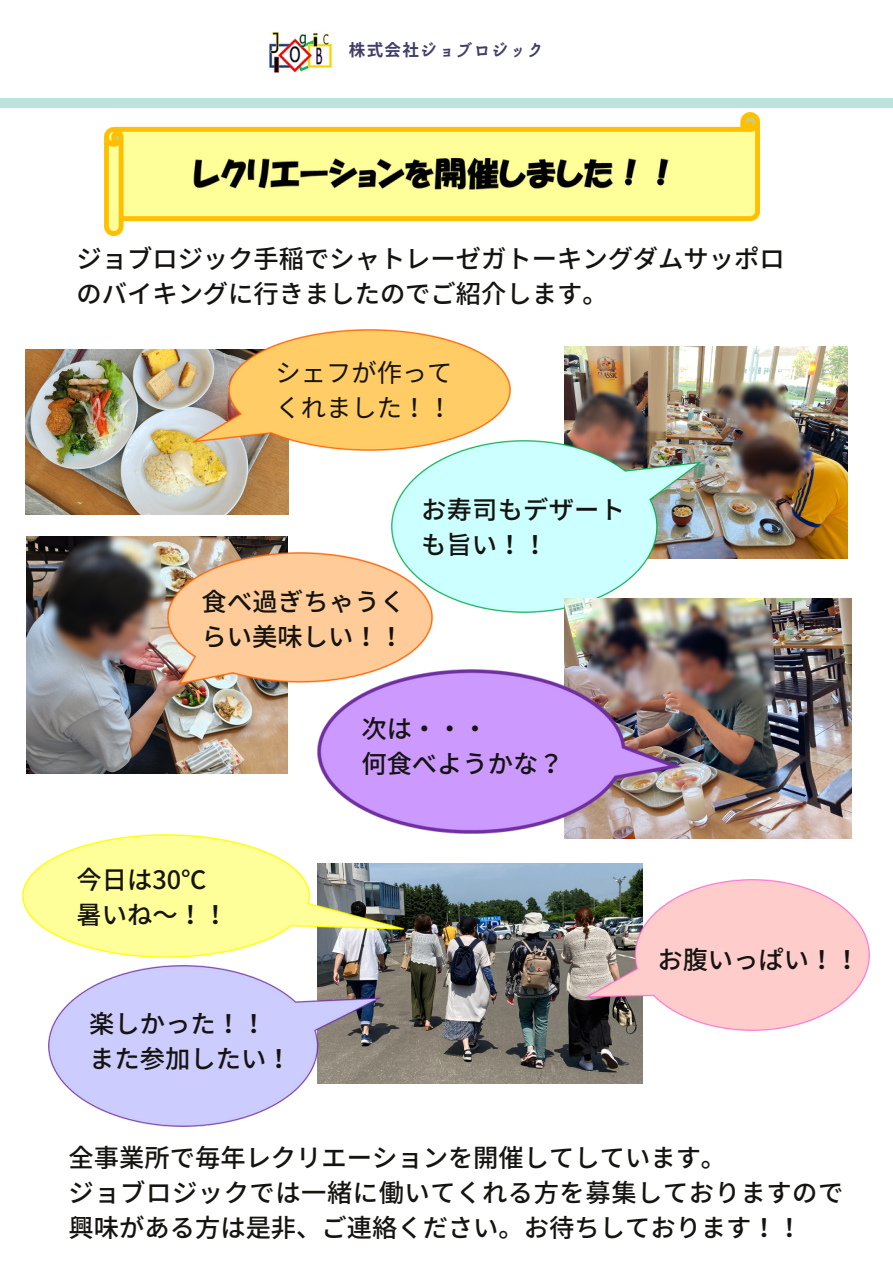
<style>
.page{position:relative;width:893px;height:1264px;background:#fff}
.page>*{position:absolute;margin:0;border:0;box-sizing:border-box;transform-origin:0 0}
.t1{font:500 25.35px/34.8px "Noto Sans JP";color:#151410}
.t2{font:500 25.35px/34.8px "Noto Sans JP";letter-spacing:.02em;color:#151410}
.t3{font:25.35px "Noto Sans JP";color:#151410}
.t4{font:700 16.5px "irohakaku C";letter-spacing:.08em;color:#3f3e67}
</style>
<div class="page">
<img style="left:269px;top:31px;width:63px;height:42px">
<div style="left:0;top:99px;width:892px;height:9px;background:#bce4df"></div>
<img style="left:105px;top:113px;width:654px;height:122px">
<img style="left:317px;top:863px;width:325px;height:220px">
<img style="left:585px;top:879px;width:284px;height:151px">
<img style="left:49px;top:965px;width:332px;height:161px">
<img style="left:22px;top:834px;width:386px;height:123px">
<img style="left:26px;top:349px;width:263px;height:165px">
<img style="left:191px;top:329px;width:319px;height:121px">
<img style="left:564px;top:346px;width:283px;height:212px">
<img style="left:391px;top:441px;width:310px;height:171px">
<img style="left:27px;top:536px;width:261px;height:237px">
<img style="left:167px;top:553px;width:265px;height:131px">
<img style="left:564px;top:598px;width:286px;height:240px">
<img style="left:317px;top:669px;width:364px;height:164px">
<p class="t4" style="left:349px;top:39px;width:196px">株式会社ジョブロジック</p>
<p class="t1" style="left:76px;top:240px;width:709px">ジョブロジック手稲でシャトレーゼガトーキングダムサッポロ</p>
<p class="t1" style="left:76px;top:275px;width:532px">のバイキングに行きましたのでご紹介します。</p>
<p class="t3" style="left:275px;top:352px;width:179px">シェフが作って</p>
<p class="t3" style="left:275px;top:387px;width:179px">くれました！！</p>
<p class="t1" style="left:202px;top:583px;width:205px">食べ過ぎちゃうくらい美味しい！！</p>
<p class="t1" style="left:421px;top:491px;width:205px">お寿司もデザートも旨い！！</p>
<p class="t1" style="left:76px;top:860px;width:131px">今日は30℃</p>
<p class="t1" style="left:76px;top:895px;width:153px">暑いね～！！</p>
<p class="t1" style="left:89px;top:1004px;width:178px">楽しかった！！</p>
<p class="t1" style="left:89px;top:1039px;width:204px">また参加したい！</p>
<p class="t1" style="left:361px;top:710px;width:128px">次は・・・</p>
<p class="t1" style="left:361px;top:744px;width:204px">何食べようかな？</p>
<p class="t1" style="left:657px;top:941px;width:204px">お腹いっぱい！！</p>
<p class="t1" style="left:69px;top:1139px;width:659px">全事業所で毎年レクリエーションを開催してしています。</p>
<p class="t2" style="left:69px;top:1174px;width:776px">ジョブロジックでは一緒に働いてくれる方を募集しておりますので興味がある方は是非、ご連絡ください。お待ちしております！！</p>
</div>
